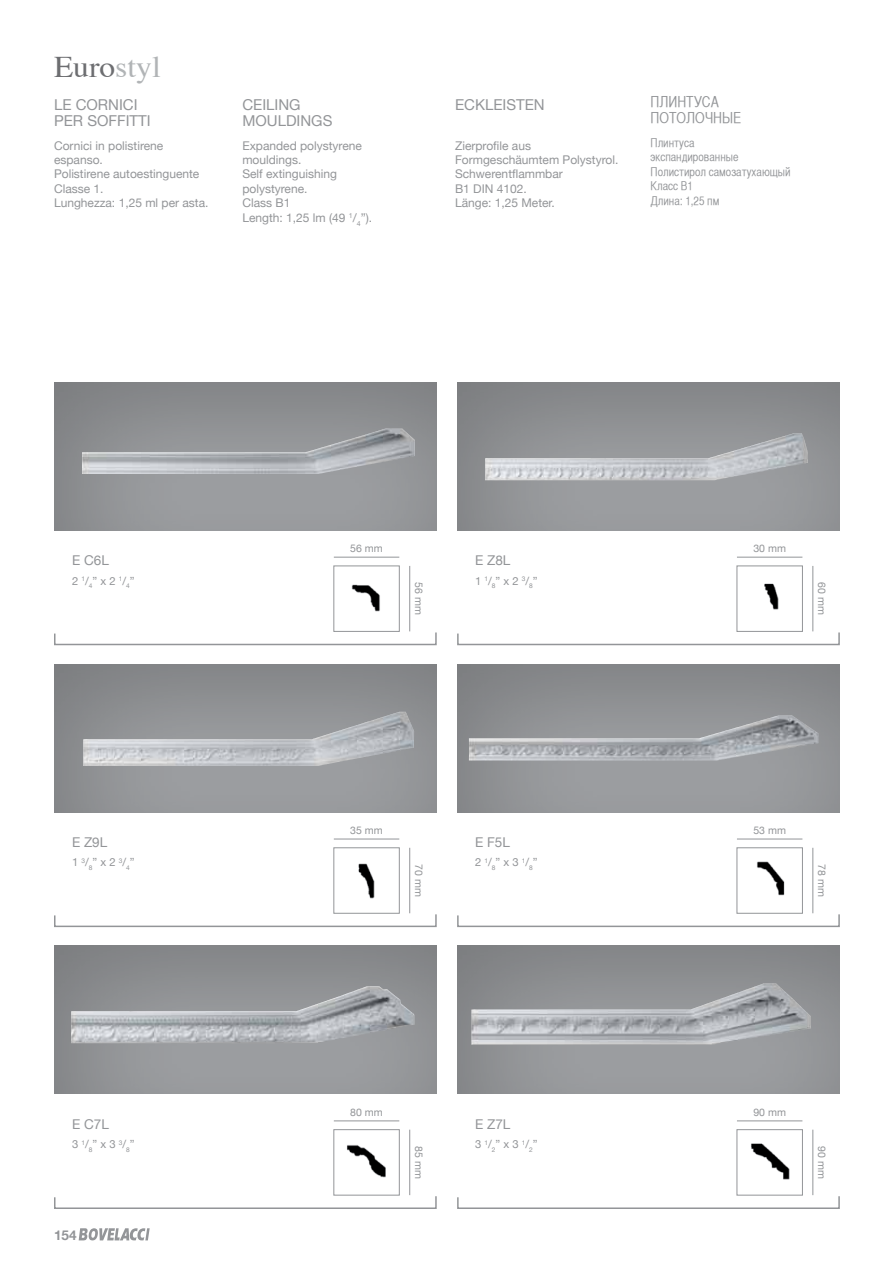
<style>
.page{position:relative;width:893px;height:1263px;background:#fff}
.page>*{position:absolute;margin:0;border:0;box-sizing:border-box;transform-origin:0 0}
.t1{font:30px "Times";color:#6d6e71;scale:1.05 1}
.t2{font:15px/16.5px "Helvetica Neue";color:#939598}
.t3{font:15px/16.5px "Helvetica CY Plain";color:#939598}
.t4{font:13.5px "Helvetica Neue";color:#939598}
.t5{font:700 13.5px "Helvetica Neue";color:#939598}
.t6{font:12px/14.4px "Helvetica Neue";color:#939598}
.t7{font:12px/14.4px "Helvetica CY Plain";color:#939598}
.t8{font:11.25px "Helvetica Neue";color:#939598}
.t9{font:10.5px "Helvetica Neue";color:#939598}
.s1{color:#b1b4b6}
</style>
<div class="page">
<hr style="left:409px;top:848px;width:1px;height:65px;background:#939598">
<hr style="left:812px;top:848px;width:1px;height:65px;background:#939598">
<hr style="left:334px;top:839px;width:65px;height:1px;background:#939598">
<hr style="left:737px;top:839px;width:65px;height:1px;background:#939598">
<svg style="left:54px;top:913px;width:383px;height:15px"></svg>
<svg style="left:457px;top:913px;width:383px;height:15px"></svg>
<img style="left:358px;top:863px;width:17px;height:36px">
<div style="left:333px;top:847px;width:67px;height:67px;border:1px solid #939598"></div>
<img style="left:757px;top:861px;width:28px;height:35px">
<div style="left:737px;top:847px;width:66px;height:67px;border:1px solid #939598"></div>
<div style="left:54px;top:661px;width:385px;height:153px;background:#000;opacity:.26"></div>
<div style="left:457px;top:661px;width:385px;height:153px;background:#000;opacity:.26"></div>
<hr style="left:409px;top:1130px;width:1px;height:65px;background:#939598">
<hr style="left:812px;top:1130px;width:1px;height:65px;background:#939598">
<hr style="left:334px;top:1120px;width:65px;height:1px;background:#939598">
<hr style="left:737px;top:1120px;width:65px;height:1px;background:#939598">
<svg style="left:54px;top:1195px;width:383px;height:14px"></svg>
<svg style="left:457px;top:1195px;width:383px;height:14px"></svg>
<img style="left:347px;top:1145px;width:39px;height:33px">
<div style="left:333px;top:1129px;width:67px;height:66px;border:1px solid #939598"></div>
<img style="left:751px;top:1143px;width:39px;height:37px">
<div style="left:737px;top:1129px;width:66px;height:66px;border:1px solid #939598"></div>
<div style="left:54px;top:943px;width:385px;height:153px;background:#000;opacity:.26"></div>
<div style="left:457px;top:943px;width:385px;height:153px;background:#000;opacity:.26"></div>
<hr style="left:409px;top:566px;width:1px;height:65px;background:#939598">
<hr style="left:812px;top:566px;width:1px;height:65px;background:#939598">
<hr style="left:334px;top:557px;width:65px;height:1px;background:#939598">
<hr style="left:737px;top:557px;width:65px;height:1px;background:#939598">
<svg style="left:54px;top:631px;width:383px;height:15px"></svg>
<svg style="left:457px;top:631px;width:383px;height:15px"></svg>
<img style="left:351px;top:584px;width:29px;height:28px">
<div style="left:333px;top:565px;width:67px;height:67px;border:1px solid #939598"></div>
<img style="left:764px;top:583px;width:15px;height:27px">
<div style="left:737px;top:565px;width:66px;height:67px;border:1px solid #939598"></div>
<div style="left:54px;top:379px;width:385px;height:153px;background:#000;opacity:.26"></div>
<div style="left:457px;top:379px;width:385px;height:153px;background:#000;opacity:.26"></div>
<img style="left:82px;top:429px;width:333px;height:45px">
<img style="left:485px;top:433px;width:323px;height:47px">
<img style="left:83px;top:712px;width:316px;height:54px">
<img style="left:469px;top:715px;width:349px;height:45px">
<img style="left:71px;top:986px;width:335px;height:57px">
<img style="left:471px;top:983px;width:340px;height:62px">
<svg style="left:79px;top:1228px;width:71px;height:12px"></svg>
<h1 class="t1" style="left:54px;top:38px;width:103px">Euro<span class="s1">styl</span></h1>
<p class="t2" style="left:54px;top:96px;width:98px">LE CORNICI<br>PER SOFFITTI</p>
<p class="t6" style="left:54px;top:138px;width:156px">Cornici in polistirene espanso.<br>Polistirene autoestinguente<br>Classe 1.<br>Lunghezza: 1,25 ml per asta.</p>
<p class="t2" style="left:242px;top:96px;width:92px">CEILING<br>MOULDINGS</p>
<p class="t6" style="left:242px;top:138px;width:131px">Expanded polystyrene mouldings.<br>Self extinguishing polystyrene.<br>Class B1<br>Length: 1,25 lm (49 <sup>1</sup>/<sub>4</sub>”).</p>
<p class="t2" style="left:455px;top:96px;width:91px">ECKLEISTEN</p>
<p class="t6" style="left:455px;top:138px;width:165px">Zierprofile aus<br>Formgeschäumtem Polystyrol.<br>Schwerentflammbar<br>B1 DIN 4102.<br>Länge: 1,25 Meter.</p>
<p class="t3" style="left:651px;top:93px;width:92px">ПЛИНТУСА<br>ПОТОЛОЧНЫЕ</p>
<p class="t7" style="left:651px;top:136px;width:141px">Плинтуса<br>экспандированные<br>Полистирол самозатухающый<br>Класс В1<br>Длина: 1,25 пм</p>
<p class="t9" style="left:350px;top:542px;width:34px">56 mm</p>
<p class="t9" style="left:753px;top:542px;width:34px">30 mm</p>
<p class="t9" style="left:425px;top:582px;width:34px;rotate:90deg">56 mm</p>
<p class="t9" style="left:828px;top:582px;width:34px;rotate:90deg">60 mm</p>
<p class="t4" style="left:72px;top:552px;width:38px">E C6L</p>
<p class="t4" style="left:475px;top:552px;width:37px">E Z8L</p>
<p class="t8" style="left:72px;top:574px;width:64px">2 <sup>1</sup>/<sub>4</sub>” x 2 <sup>1</sup>/<sub>4</sub>”</p>
<p class="t8" style="left:475px;top:574px;width:64px">1 <sup>1</sup>/<sub>8</sub>” x 2 <sup>3</sup>/<sub>8</sub>”</p>
<p class="t9" style="left:350px;top:824px;width:34px">35 mm</p>
<p class="t9" style="left:753px;top:824px;width:34px">53 mm</p>
<p class="t9" style="left:425px;top:864px;width:34px;rotate:90deg">70 mm</p>
<p class="t9" style="left:828px;top:864px;width:34px;rotate:90deg">78 mm</p>
<p class="t4" style="left:72px;top:834px;width:37px">E Z9L</p>
<p class="t4" style="left:475px;top:834px;width:36px">E F5L</p>
<p class="t8" style="left:72px;top:856px;width:64px">1 <sup>3</sup>/<sub>8</sub>” x 2 <sup>3</sup>/<sub>4</sub>”</p>
<p class="t8" style="left:475px;top:856px;width:64px">2 <sup>1</sup>/<sub>8</sub>” x 3 <sup>1</sup>/<sub>8</sub>”</p>
<p class="t9" style="left:350px;top:1105px;width:34px">80 mm</p>
<p class="t9" style="left:753px;top:1105px;width:34px">90 mm</p>
<p class="t9" style="left:425px;top:1146px;width:34px;rotate:90deg">85 mm</p>
<p class="t9" style="left:828px;top:1146px;width:34px;rotate:90deg">90 mm</p>
<p class="t4" style="left:72px;top:1116px;width:38px">E C7L</p>
<p class="t4" style="left:475px;top:1116px;width:37px">E Z7L</p>
<p class="t8" style="left:72px;top:1137px;width:64px">3 <sup>1</sup>/<sub>8</sub>” x 3 <sup>3</sup>/<sub>8</sub>”</p>
<p class="t8" style="left:475px;top:1137px;width:64px">3 <sup>1</sup>/<sub>2</sub>” x 3 <sup>1</sup>/<sub>2</sub>”</p>
<p class="t5" style="left:54px;top:1227px;width:24px">154</p>
</div>
